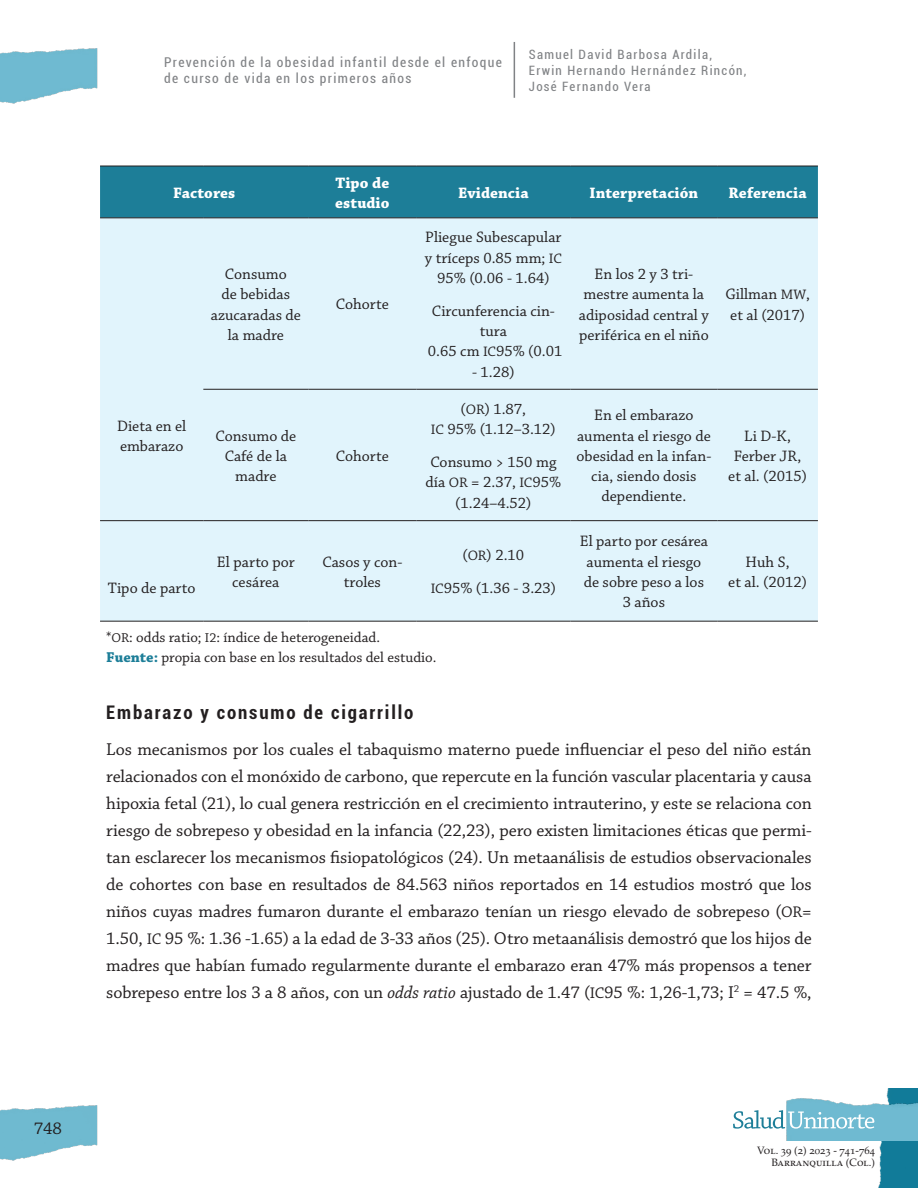
<style>
.page{position:relative;width:918px;height:1188px;background:#fff}
.page>*{position:absolute;margin:0;border:0;box-sizing:border-box;transform-origin:0 0}
.Titulo_2{font:700 condensed 18.75px "Roboto";letter-spacing:.1em;color:#231f20}
.Parrafo_-5{font:18px/27px "Chaparral Pro";letter-spacing:-.005em;color:#231f20;text-align:justify}
.Texto_tabla{font:15.9px/20.2px "Chaparral Pro";color:#231f20;text-align:center}
.Texto_tabla-2{font:700 15.9px/20.2px "Chaparral Pro";letter-spacing:.005em;color:#fff}
.Fuente_Tabla{font:15px "Chaparral Pro";color:#231f20}
.Fuente_tabla_2{font:15px "Chaparral Pro";color:#231f20}
.t1{font:condensed 13.5px/16.5px "Roboto";letter-spacing:.1em;color:#808285}
.t2{font:condensed 12.9px/15.9px "Roboto";letter-spacing:.1em;color:#808285}
.t3{font:10.65px/12.8px "Palatino LT Std";color:#231f20;text-align:right}
.s1{font-size:14.4px}
.s2{font-size:13.5px}
.s3{font-weight:700;color:#1d7e98}
.s4{font-size:16.2px}
.s5{font-style:italic}
</style>
<div class="page">
<img style="left:0;top:48px;width:98px;height:56px">
<img style="left:0;top:1105px;width:98px;height:56px">
<img style="left:878px;top:1088px;width:40px;height:100px">
<img style="left:787px;top:1097px;width:131px;height:44px">
<svg style="left:733px;top:1110px;width:141px;height:19px"></svg>
<hr style="left:514px;top:42px;width:1px;height:56px;background:#808285">
<div style="left:100px;top:167px;width:718px;height:51px;background:#1d7e98"></div>
<div style="left:100px;top:219px;width:718px;height:402px;background:#e1f4fc"></div>
<hr style="left:100px;top:166px;width:103px;height:1px;background:#231f20">
<hr style="left:203px;top:166px;width:105px;height:1px;background:#231f20">
<hr style="left:308px;top:166px;width:108px;height:1px;background:#231f20">
<hr style="left:416px;top:166px;width:154px;height:1px;background:#231f20">
<hr style="left:570px;top:166px;width:147px;height:1px;background:#231f20">
<hr style="left:717px;top:166px;width:101px;height:1px;background:#231f20">
<hr style="left:100px;top:218px;width:103px;height:1px;background:#231f20">
<hr style="left:203px;top:218px;width:105px;height:1px;background:#231f20">
<hr style="left:308px;top:218px;width:108px;height:1px;background:#231f20">
<hr style="left:416px;top:218px;width:154px;height:1px;background:#231f20">
<hr style="left:570px;top:218px;width:147px;height:1px;background:#231f20">
<hr style="left:717px;top:218px;width:101px;height:1px;background:#231f20">
<hr style="left:203px;top:389px;width:105px;height:1px;background:#231f20">
<hr style="left:308px;top:389px;width:108px;height:1px;background:#231f20">
<hr style="left:416px;top:389px;width:154px;height:1px;background:#231f20">
<hr style="left:570px;top:389px;width:147px;height:1px;background:#231f20">
<hr style="left:717px;top:389px;width:101px;height:1px;background:#231f20">
<hr style="left:100px;top:520px;width:103px;height:1px;background:#231f20">
<hr style="left:203px;top:520px;width:105px;height:1px;background:#231f20">
<hr style="left:308px;top:520px;width:108px;height:1px;background:#231f20">
<hr style="left:416px;top:520px;width:154px;height:1px;background:#231f20">
<hr style="left:570px;top:520px;width:147px;height:1px;background:#231f20">
<hr style="left:717px;top:520px;width:101px;height:1px;background:#231f20">
<hr style="left:100px;top:621px;width:103px;height:1px;background:#231f20">
<hr style="left:203px;top:621px;width:105px;height:1px;background:#231f20">
<hr style="left:308px;top:621px;width:108px;height:1px;background:#231f20">
<hr style="left:416px;top:621px;width:154px;height:1px;background:#231f20">
<hr style="left:570px;top:621px;width:147px;height:1px;background:#231f20">
<hr style="left:717px;top:621px;width:101px;height:1px;background:#231f20">
<p class="t1" style="left:164px;top:53px;width:339px">Prevención de la obesidad infantil desde el enfoque de curso de vida en los primeros años</p>
<p class="t2" style="left:529px;top:46px;width:219px">Samuel David Barbosa Ardila,<br>Erwin Hernando Hernández Rincón,<br>José Fernando Vera</p>
<p class="Texto_tabla-2" style="left:173px;top:183px;width:64px">Factores</p>
<p class="Texto_tabla-2" style="left:335px;top:173px;width:56px">Tipo de estudio</p>
<p class="Texto_tabla-2" style="left:458px;top:183px;width:72px">Evidencia</p>
<p class="Texto_tabla-2" style="left:590px;top:183px;width:110px">Interpretación</p>
<p class="Texto_tabla-2" style="left:729px;top:183px;width:80px">Referencia</p>
<p class="Texto_tabla" style="left:211px;top:265px;width:92px">Consumo<br>de bebidas azucaradas de la madre</p>
<p class="Texto_tabla" style="left:336px;top:295px;width:54px">Cohorte</p>
<p class="Texto_tabla" style="left:117px;top:417px;width:71px;text-align:left">Dieta en el embarazo</p>
<p class="Texto_tabla" style="left:215px;top:426px;width:82px">Consumo de<br>Café de la madre</p>
<p class="Texto_tabla" style="left:336px;top:446px;width:54px">Cohorte</p>
<p class="Texto_tabla" style="left:108px;top:579px;width:89px">Tipo de parto</p>
<p class="Texto_tabla" style="left:217px;top:552px;width:79px">El parto por cesárea</p>
<p class="Texto_tabla" style="left:322px;top:552px;width:81px">Casos y con&shy;troles</p>
<p class="Texto_tabla" style="left:425px;top:228px;width:139px">Pliegue Subescapular y tríceps 0.85 mm; <span class="s1">IC<br></span>95% (0.06 - 1.64)</p>
<p class="Texto_tabla" style="left:428px;top:301px;width:136px">Circunferencia cin&shy;tura<br>0.65 cm <span class="s1">IC</span>95% (0.01</p>
<p class="Texto_tabla" style="left:472px;top:362px;width:44px">- 1.28)</p>
<p class="Texto_tabla" style="left:431px;top:399px;width:126px">(<span class="s1">OR</span>) 1.87,<br><span class="s1">IC</span> 95% (1.12–3.12)</p>
<p class="Texto_tabla" style="left:426px;top:453px;width:137px">Consumo &gt; 150 mg día <span class="s1">OR</span> = 2.37, <span class="s1">IC</span>95% (1.24–4.52)</p>
<p class="Texto_tabla" style="left:463px;top:546px;width:63px">(<span class="s1">OR</span>) 2.10</p>
<p class="Texto_tabla" style="left:431px;top:579px;width:127px"><span class="s1">IC</span>95% (1.36 - 3.23)</p>
<p class="Fuente_tabla_2" style="left:106px;top:629px;width:275px">*<span class="s2">OR</span>: odds ratio; <span class="s2">I2</span>: índice de heterogeneidad.</p>
<p class="Fuente_Tabla" style="left:106px;top:649px;width:332px"><span class="s3">Fuente:</span> propia con base en los resultados del estudio.</p>
<p class="Texto_tabla" style="left:579px;top:265px;width:131px">En los 2 y 3 tri&shy;mestre aumenta la adiposidad central y periférica en el niño</p>
<p class="Texto_tabla" style="left:725px;top:285px;width:86px">Gillman <span class="s1">MW</span>, et al (2017)</p>
<p class="Texto_tabla" style="left:576px;top:406px;width:136px">En el embarazo aumenta el riesgo de obesidad en la infan&shy;cia, siendo dosis dependiente.</p>
<p class="Texto_tabla" style="left:580px;top:532px;width:130px">El parto por cesárea aumenta el riesgo de sobre peso a los<br>3 años</p>
<p class="Texto_tabla" style="left:728px;top:426px;width:80px">Li D-K,<br>Ferber JR, et al. (2015)</p>
<p class="Texto_tabla" style="left:728px;top:552px;width:80px">Huh S,<br>et al. (2012)</p>
<p class="Titulo_2" style="left:106px;top:700px;width:309px">Embarazo y consumo de cigarrillo</p>
<p class="Parrafo_-5" style="left:106px;top:737px;width:707px">Los mecanismos por los cuales el tabaquismo materno puede influenciar el peso del niño están relacionados con el monóxido de carbono, que repercute en la función vascular placentaria y causa hipoxia fetal (21), lo cual genera restricción en el crecimiento intrauterino, y este se relaciona con riesgo de sobrepeso y obesidad en la infancia (22,23), pero existen limitaciones éticas que permi&shy;tan esclarecer los mecanismos fisiopatológicos (24). Un metaanálisis de estudios observacionales de cohortes con base en resultados de 84.563 niños reportados en 14 estudios mostró que los niños cuyas madres fumaron durante el embarazo tenían un riesgo elevado de sobrepeso (<span class="s4">OR</span>= 1.50, <span class="s4">IC</span> 95 %: 1.36 -1.65) a la edad de 3-33 años (25). Otro metaanálisis demostró que los hijos de madres que habían fumado regularmente durante el embarazo eran 47% más propensos a tener sobrepeso entre los 3 a 8 años, con un <span class="s5">odds ratio</span> ajustado de 1.47 (<span class="s4">IC</span>95 %: 1,26-1,73; I<sup>2</sup> = 47.5 %,</p>
<p class="Parrafo_-5" style="left:34px;top:1115px;width:30px">748</p>
<p class="t3" style="left:757px;top:1144px;width:119px">Vol. 39 (2) 2023 - 741-764<br>Barranquilla (Col.)</p>
</div>
